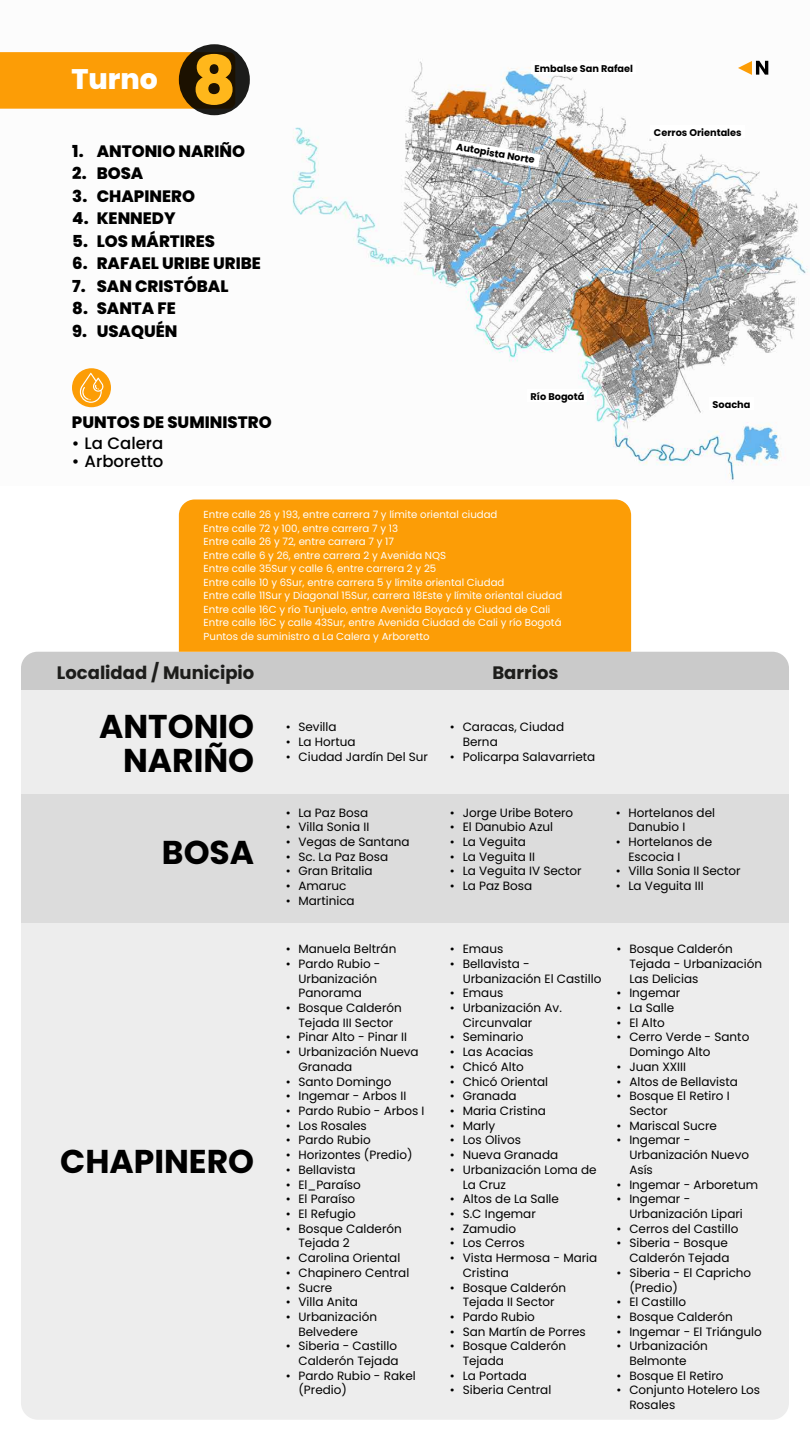
<style>
.page{position:relative;width:810px;height:1440px;background:#fff}
.page>*{position:absolute;margin:0;border:0;box-sizing:border-box;transform-origin:0 0}
.t1{font:800 67.28px "Poppins";color:#ffb71b}
.t2{font:700 33px/33.8px "Poppins";color:#000;text-align:right}
.t3{font:800 28.28px "Poppins";color:#fff}
.t4{font:700 18px "Poppins";color:#1d1d1b}
.t5{font:800 16.5px "Poppins";color:#000}
.t6{font:500 16.5px "Poppins";color:#000}
.t7{font:12px/14.7px "Poppins";color:#000}
.t8{font:10.2px/13.5px "Poppins";color:#fff}
.t9{font:700 9.75px "Poppins";color:#000}
</style>
<div class="page">
<img style="left:72px;top:44px;width:736px;height:436px">
<div style="left:21px;top:652px;width:768px;height:768px;background:#ededed;border-radius:17px"></div>
<div style="left:0;top:52px;width:194px;height:57px;background:#fc9d06"></div>
<svg style="left:179px;top:44px;width:71px;height:71px;background:#1e1608"></svg>
<div style="left:21px;top:652px;width:768px;height:38px;background:#cacaca"></div>
<div style="left:21px;top:794px;width:768px;height:128px;background:#dcdcdc"></div>
<div style="left:179px;top:500px;width:452px;height:152px;background:#fc9d06"></div>
<svg style="left:450px;top:139px;width:91px;height:28px"></svg>
<div style="left:531px;top:62px;width:105px;height:12px;background:#fff"></div>
<div style="left:650px;top:125px;width:95px;height:13px;background:#fff"></div>
<div style="left:527px;top:389px;width:60px;height:13px;background:#fff"></div>
<div style="left:709px;top:398px;width:45px;height:12px;background:#fff"></div>
<svg style="left:738px;top:61px;width:30px;height:14px"></svg>
<div style="left:72px;top:368px;width:39px;height:39px;background:#fc9d06;border-radius:50%"></div>
<svg style="left:79px;top:373px;width:25px;height:30px"></svg>
<h3 class="t3" style="left:71px;top:63px;width:88px">Turno</h3>
<h1 class="t1" style="left:192px;top:42px;width:45px">8</h1>
<h3 class="t5" style="left:72px;top:142px;width:174px">1. ANTONIO NARIÑO</h3>
<h3 class="t5" style="left:72px;top:164px;width:73px">2. BOSA</h3>
<h3 class="t5" style="left:72px;top:187px;width:124px">3. CHAPINERO</h3>
<h3 class="t5" style="left:72px;top:209px;width:105px">4. KENNEDY</h3>
<h3 class="t5" style="left:72px;top:232px;width:144px">5. LOS MÁRTIRES</h3>
<h3 class="t5" style="left:72px;top:254px;width:190px">6. RAFAEL URIBE URIBE</h3>
<h3 class="t5" style="left:72px;top:277px;width:158px">7. SAN CRISTÓBAL</h3>
<h3 class="t5" style="left:72px;top:299px;width:105px">8. SANTA FE</h3>
<h3 class="t5" style="left:72px;top:322px;width:107px">9. USAQUÉN</h3>
<h3 class="t5" style="left:72px;top:412px;width:201px">PUNTOS DE SUMINISTRO</h3>
<h3 class="t6" style="left:72px;top:433px;width:93px">• La Calera</h3>
<h3 class="t6" style="left:72px;top:451px;width:93px">• Arboretto</h3>
<p class="t9" style="left:535px;top:63px;width:100px">Embalse San Rafael</p>
<p class="t9" style="left:458px;top:141px;width:81px;rotate:10deg">Autopista Norte</p>
<p class="t9" style="left:531px;top:391px;width:55px">Río Bogotá</p>
<p class="t8" style="left:204px;top:508px;width:360px">Entre calle 26 y 193, entre carrera 7 y límite oriental ciudad<br>Entre calle 72 y 100, entre carrera 7 y 13<br>Entre calle 26 y 72, entre carrera 7 y 17<br>Entre calle 6 y 26, entre carrera 2 y Avenida NQS<br>Entre calle 35Sur y calle 6, entre carrera 2 y 25<br>Entre calle 10 y 6Sur, entre carrera 5 y límite oriental Ciudad<br>Entre calle 11Sur y Diagonal 15Sur, carrera 18Este y límite oriental ciudad Entre calle 16C y río Tunjuelo, entre Avenida Boyacá y Ciudad de Cali Entre calle 16C y calle 43Sur, entre Avenida Ciudad de Cali y río Bogotá Puntos de suministro a La Calera y Arboretto</p>
<h3 class="t4" style="left:57px;top:662px;width:199px">Localidad / Municipio</h3>
<h3 class="t4" style="left:492px;top:662px;width:68px">Barrios</h3>
<h2 class="t2" style="left:99px;top:710px;width:157px">ANTONIO<br>NARIÑO</h2>
<p class="t7" style="left:286px;top:720px;width:52px">• Sevilla</p>
<p class="t7" style="left:286px;top:734px;width:71px">• La Hortua</p>
<p class="t7" style="left:286px;top:749px;width:144px">• Ciudad Jardín Del Sur</p>
<p class="t7" style="left:463px;top:720px;width:103px;text-indent:-13px">• Caracas, Ciudad<br>Berna</p>
<p class="t7" style="left:450px;top:749px;width:147px">• Policarpa Salavarrieta</p>
<p class="t9" style="left:654px;top:127px;width:89px">Cerros Orientales</p>
<p class="t9" style="left:713px;top:399px;width:39px">Soacha</p>
<h2 class="t2" style="left:162px;top:836px;width:94px">BOSA</h2>
<h2 class="t2" style="left:60px;top:1144px;width:196px">CHAPINERO</h2>
<p class="t7" style="left:286px;top:805px;width:84px">• La Paz Bosa</p>
<p class="t7" style="left:286px;top:820px;width:85px">• Villa Sonia II</p>
<p class="t7" style="left:286px;top:835px;width:125px">• Vegas de Santana</p>
<p class="t7" style="left:286px;top:849px;width:104px">• Sc. La Paz Bosa</p>
<p class="t7" style="left:286px;top:864px;width:88px">• Gran Britalia</p>
<p class="t7" style="left:286px;top:879px;width:62px">• Amaruc</p>
<p class="t7" style="left:286px;top:893px;width:71px">• Martinica</p>
<p class="t7" style="left:286px;top:942px;width:112px">• Manuela Beltrán</p>
<p class="t7" style="left:298px;top:956px;width:84px;text-indent:-13px">• Pardo Rubio -<br>Urbanización<br>Panorama</p>
<p class="t7" style="left:286px;top:1000px;width:118px;text-align:center">• Bosque Calderón<br>Tejada III Sector</p>
<p class="t7" style="left:286px;top:1030px;width:123px">• Pinar Alto - Pinar II</p>
<p class="t7" style="left:298px;top:1045px;width:122px;text-indent:-13px">• Urbanización Nueva<br>Granada</p>
<p class="t7" style="left:286px;top:1074px;width:107px">• Santo Domingo</p>
<p class="t7" style="left:286px;top:1089px;width:122px">• Ingemar - Arbos II</p>
<p class="t7" style="left:286px;top:1103px;width:140px">• Pardo Rubio - Arbos I</p>
<p class="t7" style="left:286px;top:1118px;width:83px">• Los Rosales</p>
<p class="t7" style="left:286px;top:1133px;width:87px">• Pardo Rubio</p>
<p class="t7" style="left:286px;top:1148px;width:128px">• Horizontes (Predio)</p>
<p class="t7" style="left:286px;top:1162px;width:71px">• Bellavista</p>
<p class="t7" style="left:286px;top:1177px;width:77px">• El_Paraíso</p>
<p class="t7" style="left:286px;top:1192px;width:71px">• El Paraíso</p>
<p class="t7" style="left:286px;top:1206px;width:72px">• El Refugio</p>
<p class="t7" style="left:298px;top:1221px;width:105px;text-indent:-13px">• Bosque Calderón<br>Tejada 2</p>
<p class="t7" style="left:286px;top:1251px;width:116px">• Carolina Oriental</p>
<p class="t7" style="left:286px;top:1265px;width:125px">• Chapinero Central</p>
<p class="t7" style="left:286px;top:1280px;width:48px">• Sucre</p>
<p class="t7" style="left:286px;top:1295px;width:74px">• Villa Anita</p>
<p class="t7" style="left:286px;top:1309px;width:93px;text-align:center">• Urbanización<br>Belvedere</p>
<p class="t7" style="left:286px;top:1339px;width:114px;text-align:right">• Siberia - Castillo<br>Calderón Tejada</p>
<p class="t7" style="left:298px;top:1368px;width:119px;text-indent:-13px">• Pardo Rubio - Rakel (Predio)</p>
<p class="t7" style="left:450px;top:805px;width:125px">• Jorge Uribe Botero</p>
<p class="t7" style="left:450px;top:820px;width:105px">• El Danubio Azul</p>
<p class="t7" style="left:450px;top:835px;width:78px">• La Veguita</p>
<p class="t7" style="left:450px;top:849px;width:87px">• La Veguita II</p>
<p class="t7" style="left:450px;top:864px;width:133px">• La Veguita IV Sector</p>
<p class="t7" style="left:450px;top:879px;width:84px">• La Paz Bosa</p>
<p class="t7" style="left:628px;top:805px;width:88px;text-indent:-13px">• Hortelanos del<br>Danubio I</p>
<p class="t7" style="left:628px;top:835px;width:85px;text-indent:-13px">• Hortelanos de<br>Escocia I</p>
<p class="t7" style="left:616px;top:864px;width:127px">• Villa Sonia II Sector</p>
<p class="t7" style="left:616px;top:879px;width:90px">• La Veguita III</p>
<p class="t7" style="left:450px;top:942px;width:55px">• Emaus</p>
<p class="t7" style="left:463px;top:956px;width:140px;text-indent:-13px">• Bellavista -<br>Urbanización El Castillo</p>
<p class="t7" style="left:450px;top:986px;width:55px">• Emaus</p>
<p class="t7" style="left:463px;top:1000px;width:101px;text-indent:-13px">• Urbanización Av.<br>Circunvalar</p>
<p class="t7" style="left:450px;top:1030px;width:75px">• Seminario</p>
<p class="t7" style="left:450px;top:1045px;width:85px">• Las Acacias</p>
<p class="t7" style="left:450px;top:1059px;width:75px">• Chicó Alto</p>
<p class="t7" style="left:450px;top:1074px;width:100px">• Chicó Oriental</p>
<p class="t7" style="left:450px;top:1089px;width:68px">• Granada</p>
<p class="t7" style="left:450px;top:1103px;width:98px">• Maria Cristina</p>
<p class="t7" style="left:450px;top:1118px;width:47px">• Marly</p>
<p class="t7" style="left:450px;top:1133px;width:73px">• Los Olivos</p>
<p class="t7" style="left:450px;top:1148px;width:110px">• Nueva Granada</p>
<p class="t7" style="left:463px;top:1162px;width:135px;text-indent:-13px">• Urbanización Loma de<br>La Cruz</p>
<p class="t7" style="left:450px;top:1192px;width:111px">• Altos de La Salle</p>
<p class="t7" style="left:450px;top:1206px;width:87px">• S.C Ingemar</p>
<p class="t7" style="left:450px;top:1221px;width:68px">• Zamudio</p>
<p class="t7" style="left:450px;top:1236px;width:76px">• Los Cerros</p>
<p class="t7" style="left:463px;top:1251px;width:136px;text-indent:-13px">• Vista Hermosa - Maria<br>Cristina</p>
<p class="t7" style="left:450px;top:1280px;width:118px;text-align:center">• Bosque Calderón<br>Tejada II Sector</p>
<p class="t7" style="left:450px;top:1309px;width:87px">• Pardo Rubio</p>
<p class="t7" style="left:450px;top:1324px;width:137px">• San Martín de Porres</p>
<p class="t7" style="left:463px;top:1339px;width:105px;text-indent:-13px">• Bosque Calderón<br>Tejada</p>
<p class="t7" style="left:450px;top:1368px;width:79px">• La Portada</p>
<p class="t7" style="left:450px;top:1383px;width:103px">• Siberia Central</p>
<p class="t7" style="left:629px;top:942px;width:134px;text-indent:-13px">• Bosque Calderón<br>Tejada - Urbanización<br>Las Delicias</p>
<p class="t7" style="left:617px;top:986px;width:65px">• Ingemar</p>
<p class="t7" style="left:617px;top:1000px;width:59px">• La Salle</p>
<p class="t7" style="left:617px;top:1015px;width:50px">• El Alto</p>
<p class="t7" style="left:629px;top:1030px;width:122px;text-indent:-13px">• Cerro Verde - Santo<br>Domingo Alto</p>
<p class="t7" style="left:617px;top:1059px;width:71px">• Juan XXIII</p>
<p class="t7" style="left:617px;top:1074px;width:123px">• Altos de Bellavista</p>
<p class="t7" style="left:629px;top:1089px;width:102px;text-indent:-13px">• Bosque El Retiro I<br>Sector</p>
<p class="t7" style="left:617px;top:1118px;width:102px">• Mariscal Sucre</p>
<p class="t7" style="left:629px;top:1133px;width:121px;text-indent:-13px">• Ingemar -<br>Urbanización Nuevo<br>Asís</p>
<p class="t7" style="left:617px;top:1177px;width:143px">• Ingemar - Arboretum</p>
<p class="t7" style="left:629px;top:1192px;width:115px;text-indent:-13px">• Ingemar -<br>Urbanización Lipari</p>
<p class="t7" style="left:617px;top:1221px;width:123px">• Cerros del Castillo</p>
<p class="t7" style="left:617px;top:1236px;width:114px;text-align:right">• Siberia - Bosque<br>Calderón Tejada</p>
<p class="t7" style="left:629px;top:1265px;width:123px;text-indent:-13px">• Siberia - El Capricho (Predio)</p>
<p class="t7" style="left:617px;top:1295px;width:71px">• El Castillo</p>
<p class="t7" style="left:617px;top:1309px;width:118px">• Bosque Calderón</p>
<p class="t7" style="left:617px;top:1324px;width:147px">• Ingemar - El Triángulo</p>
<p class="t7" style="left:629px;top:1339px;width:80px;text-indent:-13px">• Urbanización<br>Belmonte</p>
<p class="t7" style="left:617px;top:1368px;width:109px">• Bosque El Retiro</p>
<p class="t7" style="left:629px;top:1383px;width:132px;text-indent:-13px">• Conjunto Hotelero Los<br>Rosales</p>
</div>
